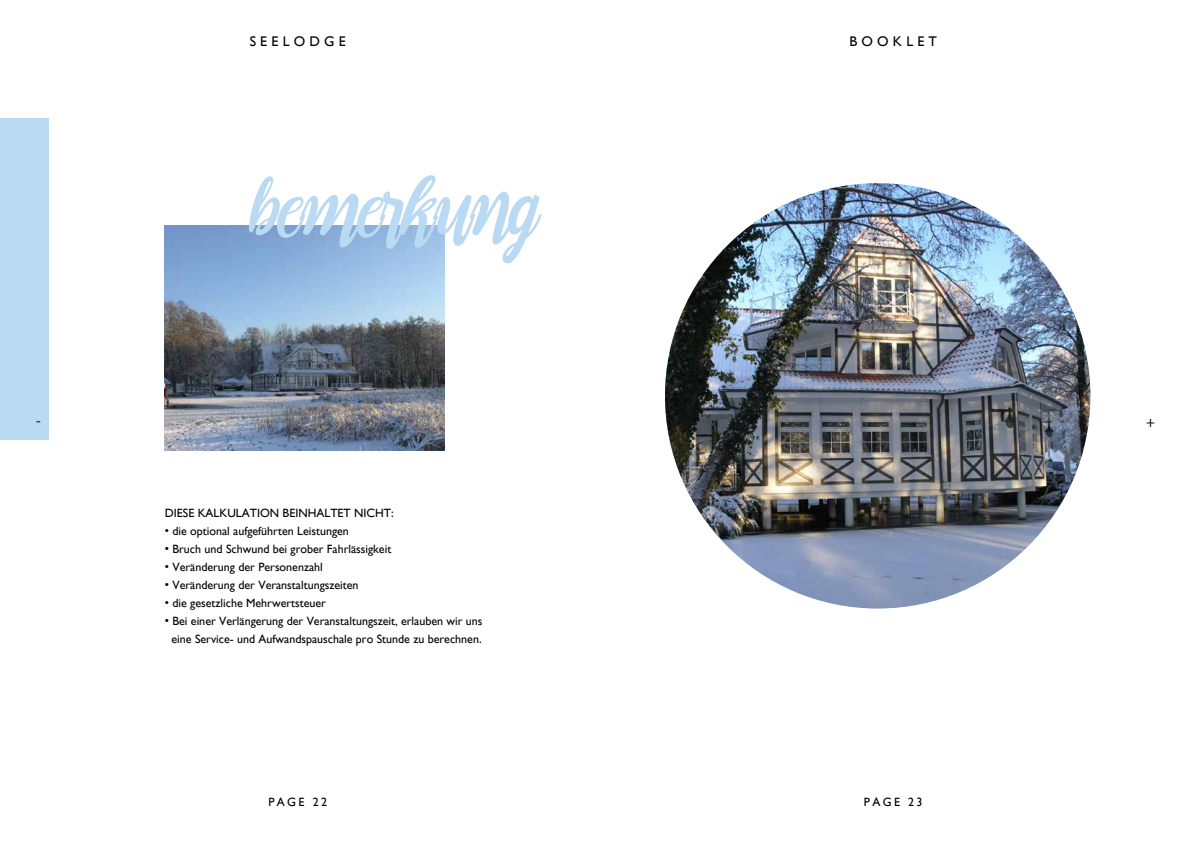
<style>
.page{position:relative;width:1191px;height:842px;background:#fff}
.page>*{position:absolute;margin:0;border:0;box-sizing:border-box;transform-origin:0 0}
.t1{font:72px "Fonjava";letter-spacing:-.025em;color:#badaf3}
.t2{font:15px "Myriad Pro";color:#000}
.t3{font:14px "Gill Sans";letter-spacing:.3em;color:#000}
.t4{font:12px/18px "Gill Sans";color:#000;text-align:center}
</style>
<div class="page">
<div style="left:0;top:118px;width:48px;height:322px;background:#badaf3"></div>
<img style="left:165px;top:226px;width:279px;height:225px">
<img style="left:665px;top:183px;width:425px;height:425px;border-radius:213px">
<p class="t3" style="left:250px;top:33px;width:98px">SEELODGE</p>
<h1 class="t1" style="left:251px;top:153px;width:290px">bemerkung</h1>
<p class="t3" style="left:849px;top:33px;width:89px">BOOKLET</p>
<p class="t2" style="left:36px;top:412px;width:6px">-</p>
<p class="t2" style="left:1146px;top:412px;width:10px">+</p>
<p class="t4" style="left:165px;top:504px;width:230px">DIESE KALKULATION BEINHALTET NICHT:</p>
<p class="t4" style="left:165px;top:522px;width:185px">• die optional aufgeführten Leistungen</p>
<p class="t4" style="left:165px;top:540px;width:228px">• Bruch und Schwund bei grober Fahrlässigkeit</p>
<p class="t4" style="left:165px;top:558px;width:159px">• Veränderung der Personenzahl</p>
<p class="t4" style="left:165px;top:576px;width:195px">• Veränderung der Veranstaltungszeiten</p>
<p class="t4" style="left:165px;top:594px;width:163px">• die gesetzliche Mehrwertsteuer</p>
<p class="t4" style="left:165px;top:612px;width:319px">• Bei einer Verlängerung der Veranstaltungszeit, erlauben wir uns eine Service- und Aufwandspauschale pro Stunde zu berechnen.</p>
<p class="t4" style="left:268px;top:793px;width:60px">PAGE 22</p>
<p class="t4" style="left:864px;top:793px;width:60px">PAGE 23</p>
</div>
